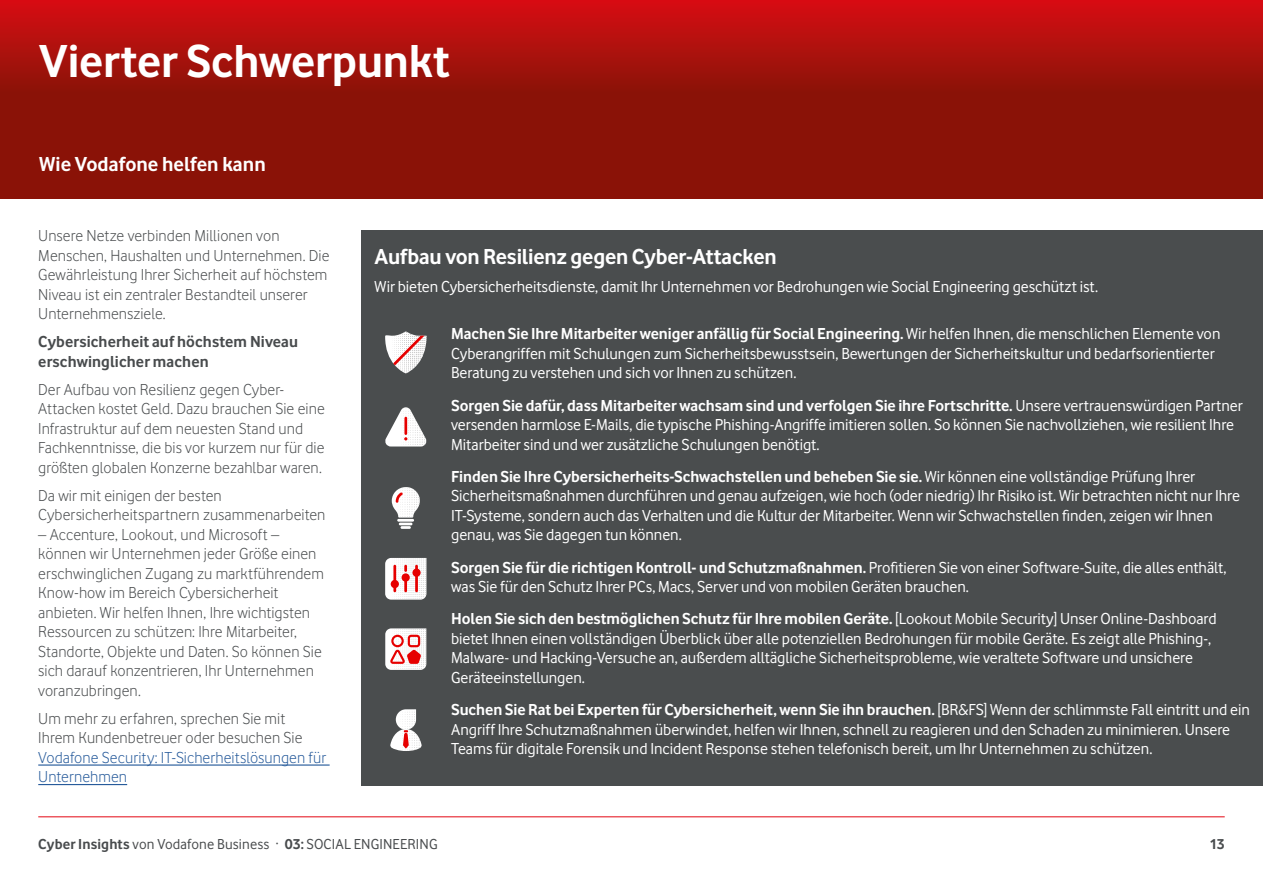
<style>
.page{position:relative;width:1263px;height:893px;background:#fff}
.page>*{position:absolute;margin:0;border:0;box-sizing:border-box;transform-origin:0 0}
.t1{font:700 48px "Vodafone";letter-spacing:-.005em;color:#fff}
.t2{font:700 22.5px "Vodafone";letter-spacing:-.01em;color:#fff}
.t3{font:700 21px "Vodafone";color:#fff}
.t4{font:16.5px/19.5px "Vodafone";letter-spacing:-.005em;color:#fff}
.t5{font:300 16.5px/19.5px "Vodafone";letter-spacing:.005em;color:#484b4d}
.t6{font:700 16.5px/19.5px "Vodafone";letter-spacing:.005em;color:#484b4d}
.t7{font:300 16.5px/19.5px "Vodafone";letter-spacing:.005em;color:#275b9b}
.t8{font:15px "Vodafone";letter-spacing:.01em;color:#484b4d}
.t9{font:700 15px "Vodafone";color:#484b4d}
.s1{font-weight:700}
</style>
<div class="page">
<svg style="left:0;top:0;width:1263px;height:199px;background:#9c110a"></svg>
<div style="left:362px;top:230px;width:901px;height:555px;background:#4a4d4e"></div>
<hr style="left:38px;top:764px;width:292px;height:2px;background:#275b9b">
<hr style="left:38px;top:784px;width:89px;height:1px;background:#275b9b">
<svg style="left:385px;top:331px;width:41px;height:42px"></svg>
<svg style="left:385px;top:407px;width:42px;height:39px"></svg>
<svg style="left:392px;top:487px;width:28px;height:42px"></svg>
<svg style="left:385px;top:558px;width:41px;height:42px"></svg>
<hr style="left:415px;top:573px;width:3px;height:19px;background:#e60000">
<hr style="left:393px;top:565px;width:3px;height:17px;background:#e60000">
<div style="left:391px;top:580px;width:8px;height:8px;background:#e60000;border-radius:50%"></div>
<div style="left:402px;top:573px;width:8px;height:9px;background:#e60000;border-radius:50%"></div>
<svg style="left:412px;top:568px;width:9px;height:9px"></svg>
<svg style="left:385px;top:628px;width:41px;height:42px;background:#efbdbd"></svg>
<svg style="left:390px;top:709px;width:32px;height:42px"></svg>
<hr style="left:38px;top:816px;width:1187px;height:1px;background:#e30613">
<h1 class="t1" style="left:39px;top:32px;width:412px">Vierter Schwerpunkt</h1>
<p class="t3" style="left:39px;top:152px;width:228px">Wie Vodafone helfen kann</p>
<p class="t5" style="left:38px;top:226px;width:293px">Unsere Netze verbinden Millionen von Menschen, Haushalten und Unternehmen. Die Gewährleistung Ihrer Sicherheit auf höchstem Niveau ist ein zentraler Bestandteil unserer Unternehmensziele.</p>
<p class="t6" style="left:38px;top:332px;width:261px">Cybersicherheit auf höchstem Niveau erschwinglicher machen</p>
<p class="t5" style="left:38px;top:379px;width:288px">Der Aufbau von Resilienz gegen Cyber-Attacken kostet Geld. Dazu brauchen Sie eine Infrastruktur auf dem neuesten Stand und Fachkenntnisse, die bis vor kurzem nur für die größten globalen Konzerne bezahlbar waren.</p>
<p class="t5" style="left:38px;top:485px;width:289px">Da wir mit einigen der besten<br>Cybersicherheitspartnern zusammenarbeiten</p>
<p class="t5" style="left:38px;top:524px;width:287px">– Accenture, Lookout, und Microsoft – können wir Unternehmen jeder Größe einen erschwinglichen Zugang zu marktführendem Know-how im Bereich Cybersicherheit anbieten. Wir helfen Ihnen, Ihre wichtigsten Ressourcen zu schützen: Ihre Mitarbeiter, Standorte, Objekte und Daten. So können Sie sich darauf konzentrieren, Ihr Unternehmen voranzubringen.</p>
<p class="t5" style="left:38px;top:708px;width:266px">Um mehr zu erfahren, sprechen Sie mit<br>Ihrem Kundenbetreuer oder besuchen Sie</p>
<p class="t7" style="left:38px;top:747px;width:289px">Vodafone Security: IT-Sicherheitslösungen für<br>Unternehmen</p>
<h2 class="t2" style="left:375px;top:243px;width:404px">Aufbau von Resilienz gegen Cyber-Attacken</h2>
<p class="t4" style="left:375px;top:276px;width:725px">Wir bieten Cybersicherheitsdienste, damit Ihr Unternehmen vor Bedrohungen wie Social Engineering geschützt ist.</p>
<p class="t4" style="left:451px;top:324px;width:771px"><span class="s1">Machen Sie Ihre Mitarbeiter weniger anfällig für Social Engineering.</span> Wir helfen Ihnen, die menschlichen Elemente von<br>Cyberangriffen mit Schulungen zum Sicherheitsbewusstsein, Bewertungen der Sicherheitskultur und bedarfsorientierter<br>Beratung zu verstehen und sich vor Ihnen zu schützen.</p>
<p class="t4" style="left:451px;top:395px;width:793px"><span class="s1">Sorgen Sie dafür, dass Mitarbeiter wachsam sind und verfolgen Sie ihre Fortschritte.</span> Unsere vertrauenswürdigen Partner versenden harmlose E-Mails, die typische Phishing-Angriffe imitieren sollen. So können Sie nachvollziehen, wie resilient Ihre<br>Mitarbeiter sind und wer zusätzliche Schulungen benötigt.</p>
<p class="t4" style="left:451px;top:466px;width:790px"><span class="s1">Finden Sie Ihre Cybersicherheits-Schwachstellen und beheben Sie sie.</span> Wir können eine vollständige Prüfung Ihrer Sicherheitsmaßnahmen durchführen und genau aufzeigen, wie hoch (oder niedrig) Ihr Risiko ist. Wir betrachten nicht nur Ihre IT-Systeme, sondern auch das Verhalten und die Kultur der Mitarbeiter. Wenn wir Schwachstellen finden, zeigen wir Ihnen genau, was Sie dagegen tun können.</p>
<p class="t4" style="left:451px;top:557px;width:777px"><span class="s1">Sorgen Sie für die richtigen Kontroll- und Schutzmaßnahmen.</span> Profitieren Sie von einer Software-Suite, die alles enthält, was Sie für den Schutz Ihrer PCs, Macs, Server und von mobilen Geräten brauchen.</p>
<p class="t4" style="left:451px;top:609px;width:767px"><span class="s1">Holen Sie sich den bestmöglichen Schutz für Ihre mobilen Geräte.</span> [Lookout Mobile Security] Unser Online-Dashboard bietet Ihnen einen vollständigen Überblick über alle potenziellen Bedrohungen für mobile Geräte. Es zeigt alle Phishing-, Malware- und Hacking-Versuche an, außerdem alltägliche Sicherheitsprobleme, wie veraltete Software und unsichere Geräteeinstellungen.</p>
<p class="t4" style="left:451px;top:700px;width:800px"><span class="s1">Suchen Sie Rat bei Experten für Cybersicherheit, wenn Sie ihn brauchen.</span> [BR&amp;FS] Wenn der schlimmste Fall eintritt und ein<br>Angriff Ihre Schutzmaßnahmen überwindet, helfen wir Ihnen, schnell zu reagieren und den Schaden zu minimieren. Unsere<br>Teams für digitale Forensik und Incident Response stehen telefonisch bereit, um Ihr Unternehmen zu schützen.</p>
<p class="t8" style="left:38px;top:835px;width:401px"><span class="s1">Cyber Insights</span> von Vodafone Business · <span class="s1">03:</span> SOCIAL ENGINEERING</p>
<p class="t9" style="left:1209px;top:835px;width:17px">13</p>
</div>
